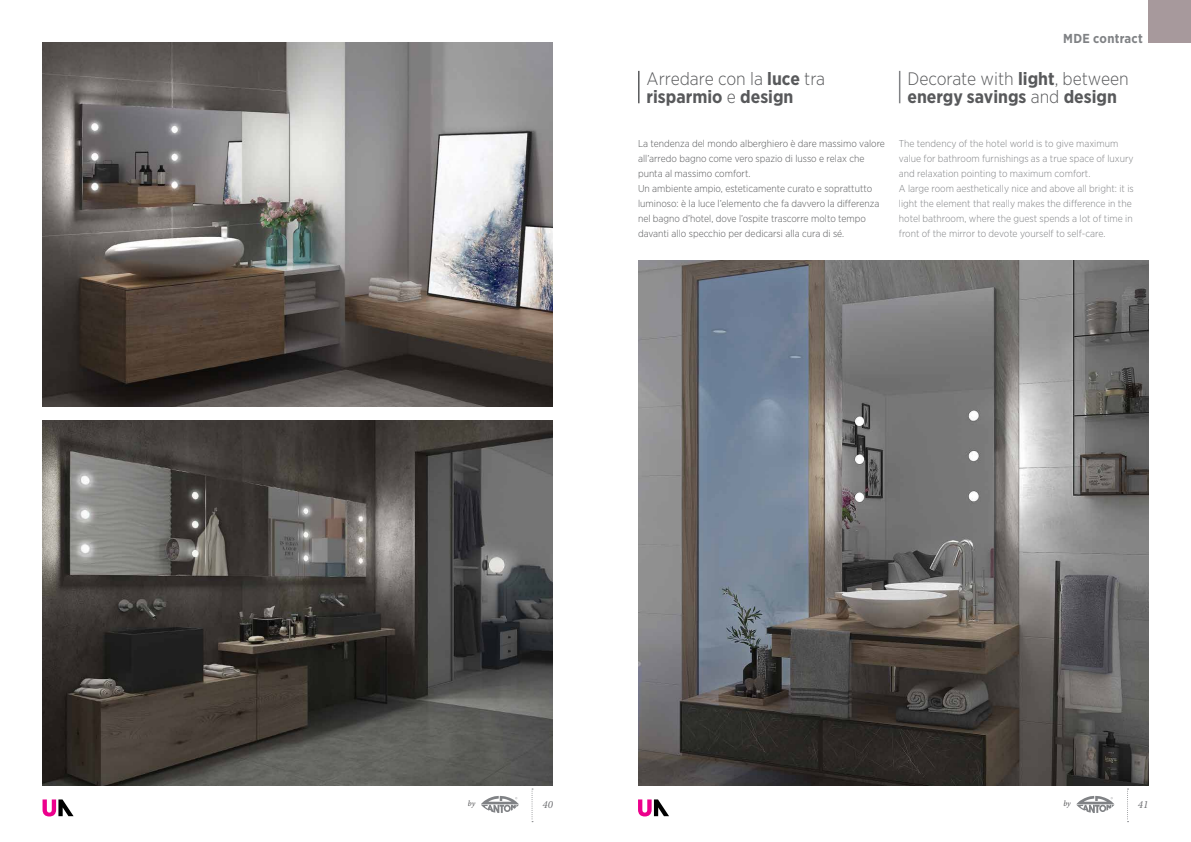
<style>
.page{position:relative;width:1191px;height:842px;background:#fff}
.page>*{position:absolute;margin:0;border:0;box-sizing:border-box;transform-origin:0 0}
.t1{font:700 18px/18px "Gotham Narrow";color:#58595b}
.t2{font:700 13px "Gotham Narrow";letter-spacing:.02em;color:#808285}
.t3{font:italic 11px "Minion Pro";color:#717275}
.t4{font:300 10px/15px "Gotham Narrow";color:#808285}
.t5{font:300 10px/15px "Gotham Narrow";color:#58595b}
.t6{font:italic 8px "Minion Pro";color:#4d4d4f}
.s1{font-weight:300}
</style>
<div class="page">
<img style="left:43px;top:43px;width:510px;height:364px">
<img style="left:43px;top:421px;width:510px;height:364px">
<img style="left:638px;top:261px;width:510px;height:524px">
<div style="left:1148px;top:0;width:43px;height:43px;background:#a7999c"></div>
<hr style="left:638px;top:71px;width:1px;height:32px;background:#58595b">
<hr style="left:899px;top:71px;width:1px;height:32px;background:#808285">
<svg style="left:43px;top:799px;width:31px;height:17px"></svg>
<svg style="left:638px;top:799px;width:31px;height:17px"></svg>
<svg style="left:481px;top:796px;width:38px;height:17px"></svg>
<svg style="left:1076px;top:796px;width:38px;height:17px"></svg>
<svg style="left:531px;top:788px;width:2px;height:34px"></svg>
<svg style="left:1127px;top:788px;width:1px;height:34px"></svg>
<h2 class="t2" style="left:1063px;top:30px;width:81px">MDE contract</h2>
<h1 class="t1" style="left:646px;top:70px;width:180px"><span class="s1">Arredare con la</span> luce <span class="s1">tra </span>risparmio <span class="s1">e</span> design</h1>
<h1 class="t1" style="left:907px;top:70px;width:223px"><span class="s1">Decorate with</span> light<span class="s1">, between </span>energy savings <span class="s1">and</span> design</h1>
<p class="t5" style="left:638px;top:136px;width:248px">La tendenza del mondo alberghiero è dare massimo valore all’arredo bagno come vero spazio di lusso e relax che punta al massimo comfort.<br>Un ambiente ampio, esteticamente curato e soprattutto luminoso: è la luce l’elemento che fa davvero la differenza nel bagno d’hotel, dove l’ospite trascorre molto tempo davanti allo specchio per dedicarsi alla cura di sé.</p>
<p class="t4" style="left:899px;top:136px;width:236px">The tendency of the hotel world is to give maximum value for bathroom furnishings as a true space of luxury and relaxation pointing to maximum comfort.<br>A large room aesthetically nice and above all bright: it is light the element that really makes the difference in the hotel bathroom, where the guest spends a lot of time in front of the mirror to devote yourself to self-care.</p>
<p class="t6" style="left:468px;top:798px;width:9px">by</p>
<p class="t3" style="left:542px;top:797px;width:12px">40</p>
<p class="t6" style="left:1063px;top:798px;width:9px">by</p>
<p class="t3" style="left:1138px;top:797px;width:12px">41</p>
</div>
